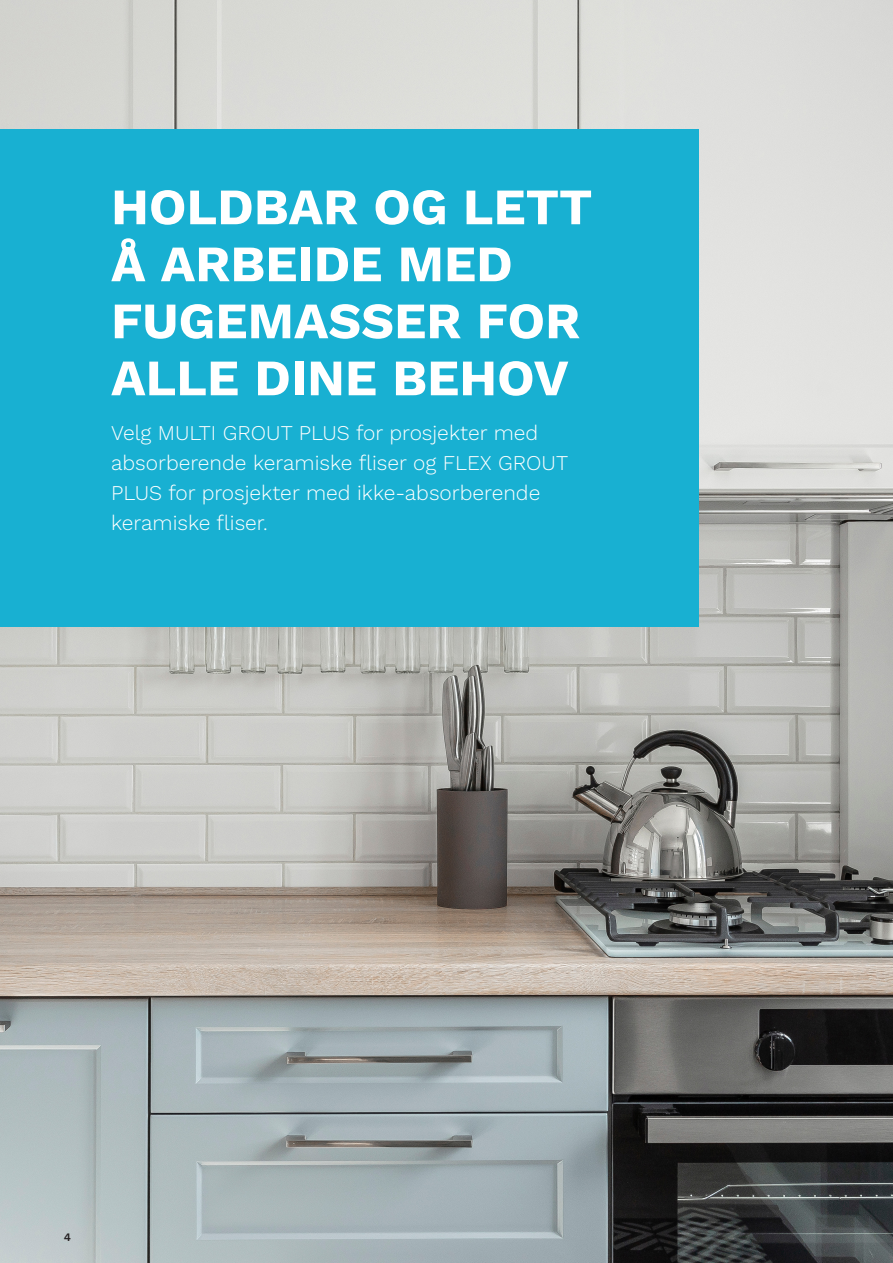
<style>
.page{position:relative;width:893px;height:1263px;background:#fff}
.page>*{position:absolute;margin:0;border:0;box-sizing:border-box;transform-origin:0 0}
.t1{font:51px/57px "Work Sans";color:#fff}
.t2{font:21px/30px "Work Sans";color:#fff}
.t3{font:11.4px "Work Sans";color:#231f20}
</style>
<div class="page">
<img style="left:0;top:0;width:893px;height:1263px">
<div style="left:0;top:130px;width:699px;height:497px;background:#18b0d2"></div>
<h1 class="t1" style="left:111px;top:176px;width:483px">HOLDBAR OG LETT<br>Å ARBEIDE MED<br>FUGEMASSER FOR<br>ALLE DINE BEHOV</h1>
<p class="t2" style="left:111px;top:417px;width:459px">Velg MULTI GROUT PLUS for prosjekter med absorberende keramiske fliser og FLEX GROUT PLUS for prosjekter med ikke-absorberende keramiske fliser.</p>
<p class="t3" style="left:64px;top:1228px;width:9px">4</p>
</div>
